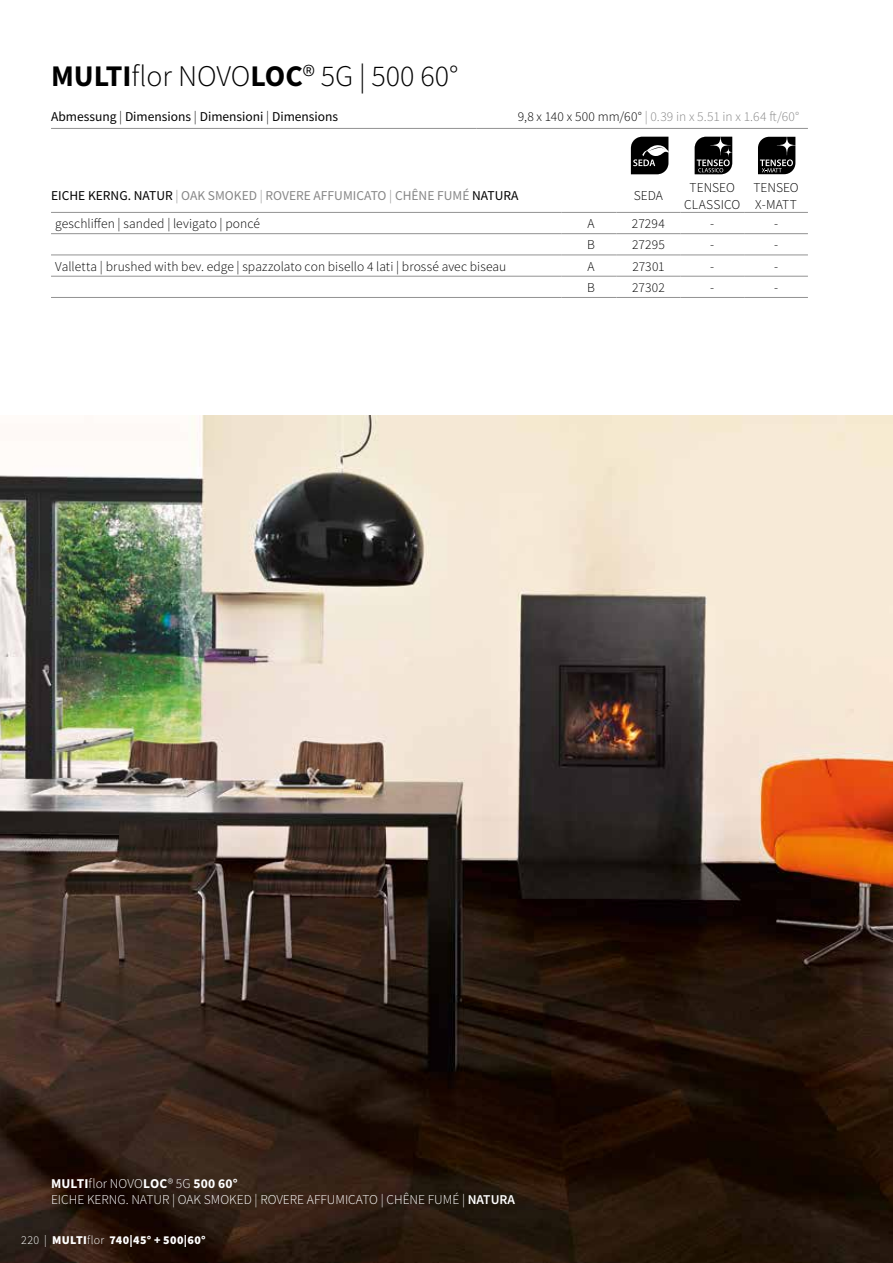
<style>
.page{position:relative;width:893px;height:1263px;background:#fff}
.page>*{position:absolute;margin:0;border:0;box-sizing:border-box;transform-origin:0 0}
.t1{font:300 30px "Source Sans Pro";color:#000}
.t2{font:300 13.5px/16.5px "Source Sans Pro";letter-spacing:.005em;color:#000;text-align:center}
.t3{font:300 13.5px/15.8px "Source Sans Pro";color:#fff}
.t4{font:13.5px "Source Sans Pro";color:#878787}
.t5{font:13.5px "Source Sans Pro";color:#000}
.t6{font:300 13.5px "Source Sans Pro";letter-spacing:.015em;color:#878787}
.t7{font:900 12px "Source Sans Pro";letter-spacing:.03em;color:#fff}
.s1{font-weight:700}
.s2{font-family:"Source Code Pro"}
.s3{font-weight:300}
.s4{color:#000}
.s5{font-weight:600}
</style>
<div class="page">
<hr style="left:51px;top:128px;width:425px;height:1px;background:#929292">
<hr style="left:476px;top:128px;width:332px;height:1px;background:#929292">
<hr style="left:617px;top:212px;width:63px;height:1px;background:#929292">
<hr style="left:680px;top:212px;width:64px;height:1px;background:#929292">
<hr style="left:744px;top:212px;width:64px;height:1px;background:#929292">
<hr style="left:51px;top:212px;width:510px;height:1px;background:#929292">
<hr style="left:561px;top:212px;width:56px;height:1px;background:#929292">
<hr style="left:51px;top:233px;width:510px;height:1px;background:#929292">
<hr style="left:561px;top:233px;width:56px;height:1px;background:#929292">
<hr style="left:617px;top:233px;width:63px;height:1px;background:#929292">
<hr style="left:680px;top:233px;width:64px;height:1px;background:#929292">
<hr style="left:744px;top:233px;width:64px;height:1px;background:#929292">
<hr style="left:51px;top:255px;width:510px;height:1px;background:#929292">
<hr style="left:561px;top:255px;width:56px;height:1px;background:#929292">
<hr style="left:617px;top:255px;width:63px;height:1px;background:#929292">
<hr style="left:680px;top:255px;width:64px;height:1px;background:#929292">
<hr style="left:744px;top:255px;width:64px;height:1px;background:#929292">
<hr style="left:51px;top:276px;width:510px;height:1px;background:#929292">
<hr style="left:561px;top:276px;width:56px;height:1px;background:#929292">
<hr style="left:617px;top:276px;width:63px;height:1px;background:#929292">
<hr style="left:680px;top:276px;width:64px;height:1px;background:#929292">
<hr style="left:744px;top:276px;width:64px;height:1px;background:#929292">
<hr style="left:51px;top:297px;width:510px;height:1px;background:#929292">
<hr style="left:561px;top:297px;width:56px;height:1px;background:#929292">
<hr style="left:617px;top:297px;width:63px;height:1px;background:#929292">
<hr style="left:680px;top:297px;width:64px;height:1px;background:#929292">
<hr style="left:744px;top:297px;width:64px;height:1px;background:#929292">
<img style="left:0;top:415px;width:893px;height:848px">
<svg style="left:695px;top:137px;width:37px;height:37px"></svg>
<svg style="left:758px;top:137px;width:37px;height:37px"></svg>
<svg style="left:631px;top:137px;width:37px;height:37px"></svg>
<h1 class="t1" style="left:51px;top:58px;width:409px"><span class="s1">MULTI</span>flor NOVO<span class="s1">LOC</span>® 5G<span class="s2">|</span>500 60°</h1>
<p class="t5" style="left:51px;top:108px;width:289px">Abmessung <span class="s3">|</span> Dimensions <span class="s3">|</span> Dimensioni <span class="s3">|</span> Dimensions</p>
<p class="t6" style="left:518px;top:108px;width:283px"><span class="s4">9,8 x 140 x 500 mm/60°</span> | 0.39 in x 5.51 in x 1.64 ft/60°</p>
<p class="t4" style="left:51px;top:187px;width:469px"><span class="s4">EICHE KERNG. NATUR</span> <span class="s3">|</span> OAK SMOKED <span class="s3">|</span> ROVERE AFFUMICATO <span class="s3">|</span> CHÊNE FUMÉ <span class="s4">NATURA</span></p>
<p class="t2" style="left:634px;top:188px;width:31px">SEDA</p>
<p class="t2" style="left:684px;top:179px;width:58px">TENSEO<br>CLASSICO</p>
<p class="t2" style="left:753px;top:179px;width:47px;text-align:left">TENSEO<br>X-MATT</p>
<p class="t2" style="left:55px;top:215px;width:206px">geschliffen | sanded | levigato | poncé</p>
<p class="t2" style="left:587px;top:215px;width:9px">A</p>
<p class="t2" style="left:632px;top:215px;width:34px">27294</p>
<p class="t2" style="left:710px;top:215px;width:6px">-</p>
<p class="t2" style="left:774px;top:215px;width:6px">-</p>
<p class="t2" style="left:587px;top:237px;width:9px">B</p>
<p class="t2" style="left:632px;top:237px;width:34px">27295</p>
<p class="t2" style="left:710px;top:237px;width:6px">-</p>
<p class="t2" style="left:774px;top:237px;width:6px">-</p>
<p class="t2" style="left:55px;top:258px;width:453px">Valletta | brushed with bev. edge | spazzolato con bisello 4 lati | brossé avec biseau</p>
<p class="t2" style="left:587px;top:258px;width:9px">A</p>
<p class="t2" style="left:632px;top:258px;width:34px">27301</p>
<p class="t2" style="left:710px;top:258px;width:6px">-</p>
<p class="t2" style="left:774px;top:258px;width:6px">-</p>
<p class="t2" style="left:587px;top:279px;width:9px">B</p>
<p class="t2" style="left:632px;top:279px;width:34px">27302</p>
<p class="t2" style="left:710px;top:279px;width:6px">-</p>
<p class="t2" style="left:774px;top:279px;width:6px">-</p>
<p class="t3" style="left:51px;top:1176px;width:465px"><span class="s1">MULTI</span>flor NOVO<span class="s1">LOC</span>® 5G <span class="s1">500 60°<br></span>EICHE KERNG. NATUR | OAK SMOKED | ROVERE AFFUMICATO | CHÊNE FUMÉ | <span class="s5">NATURA</span></p>
<p class="t7" style="left:21px;top:1231px;width:186px"><span class="s3">220 |</span> MULTI<span class="s3">flor</span> 740|45° + 500|60°</p>
</div>
